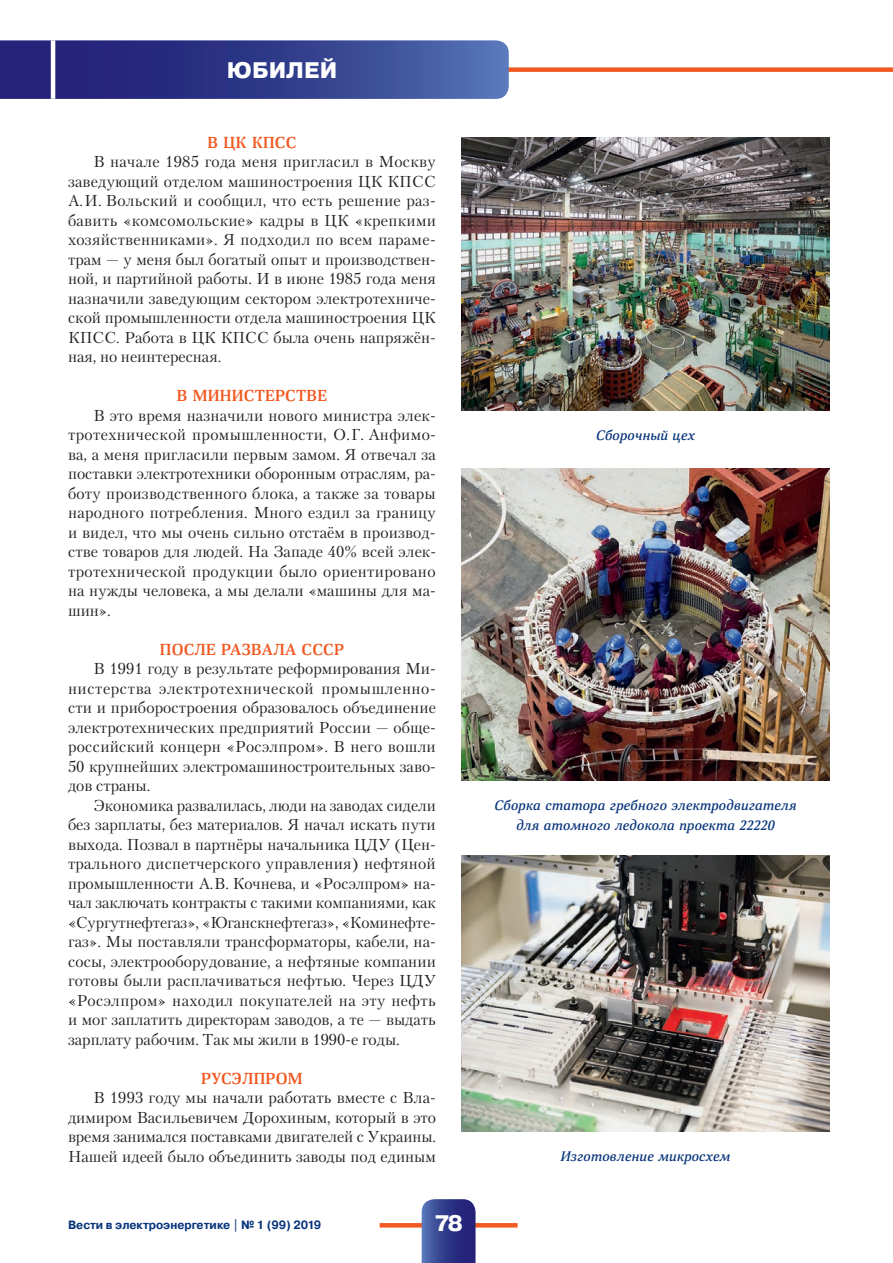
<style>
.page{position:relative;width:893px;height:1263px;background:#fff}
.page>*{position:absolute;margin:0;border:0;box-sizing:border-box;transform-origin:0 0}
.t1{font:800 22.5px "Pragmatica";letter-spacing:.01em;color:#fff}
.t2{font:15.75px/19.5px "Petersburg C";color:#231f20;text-align:justify}
.t3{font:700 15.75px "Deca Serif New";letter-spacing:.015em;color:#f15921}
.t4{font:italic 500 13.5px/19.5px "Deca Serif New";letter-spacing:.005em;color:#08357c;text-align:center}
.t5{font:700 12px "Pragmatica";color:#08357c;scale:.95 1}
</style>
<div class="page">
<svg style="left:380px;top:1223px;width:138px;height:4px"></svg>
<svg style="left:422px;top:1199px;width:54px;height:64px;background:#39438f"></svg>
<div style="left:461px;top:67px;width:432px;height:5px;background:#f15921"></div>
<svg style="left:0;top:40px;width:509px;height:59px;background:#36408e"></svg>
<hr style="left:51px;top:40px;width:4px;height:59px;background:#fff">
<img style="left:461px;top:137px;width:368px;height:273px">
<img style="left:461px;top:855px;width:368px;height:277px">
<img style="left:461px;top:469px;width:368px;height:312px">
<h1 class="t1" style="left:227px;top:55px;width:112px">Юбилей</h1>
<p class="t3" style="left:208px;top:133px;width:90px">В ЦК КПСС</p>
<p class="t2" style="left:68px;top:152px;width:369px;text-indent:26px">В начале 1985 года меня пригласил в Москву заведующий отделом машиностроения ЦК КПСС А.И. Вольский и сообщил, что есть решение раз&shy;бавить «комсомольские» кадры в ЦК «крепкими хозяйственниками». Я подходил по всем параме&shy;трам — у меня был богатый опыт и производствен&shy;ной, и партийной работы. И в июне 1985 года меня назначили заведующим сектором электротехниче&shy;ской промышленности отдела машиностроения ЦК КПСС. Работа в ЦК КПСС была очень напряжён&shy;ная, но неинтересная.</p>
<p class="t3" style="left:177px;top:386px;width:152px">В МИНИСТЕРСТВЕ</p>
<p class="t2" style="left:68px;top:405px;width:370px;text-indent:26px">В это время назначили нового министра элек&shy;тротехнической промышленности, О.Г. Анфимо&shy;ва, а меня пригласили первым замом. Я отвечал за поставки электротехники оборонным отраслям, ра&shy;боту производственного блока, а также за товары народного потребления. Много ездил за границу и видел, что мы очень сильно отстаём в производ&shy;стве товаров для людей. На Западе 40% всей элек&shy;тротехнической продукции было ориентировано на нужды человека, а мы делали «машины для ма&shy;шин».</p>
<p class="t3" style="left:160px;top:640px;width:186px">ПОСЛЕ РАЗВАЛА СССР</p>
<p class="t2" style="left:68px;top:659px;width:369px;text-indent:25px">В 1991 году в результате реформирования Ми&shy;нистерства электротехнической промышленно&shy;сти и приборостроения образовалось объединение электротехнических предприятий России — обще&shy;российский концерн «Росэлпром». В него вошли 50 крупнейших электромашиностроительных заво&shy;дов страны.</p>
<p class="t2" style="left:68px;top:795px;width:370px;text-indent:26px">Экономика развалилась, люди на заводах сидели без зарплаты, без материалов. Я начал искать пути выхода. Позвал в партнёры начальника ЦДУ (Цен&shy;трального диспетчерского управления) нефтяной промышленности А.В. Кочнева, и «Росэлпром» на&shy;чал заключать контракты с такими компаниями, как «Сургутнефтегаз», «Юганскнефтегаз», «Коминефте&shy;газ». Мы поставляли трансформаторы, кабели, на&shy;сосы, электрооборудование, а нефтяные компании готовы были расплачиваться нефтью. Через ЦДУ «Росэлпром» находил покупателей на эту нефть и мог заплатить директорам заводов, а те — выдать зарплату рабочим. Так мы жили в 1990‑е годы.</p>
<p class="t3" style="left:201px;top:1069px;width:103px">РУСЭЛПРОМ</p>
<p class="t2" style="left:68px;top:1088px;width:370px;text-indent:26px">В 1993 году мы начали работать вместе с Вла&shy;димиром Васильевичем Дорохиным, который в это время занимался поставками двигателей с Украины.<br>Нашей идеей было объединить заводы под единым</p>
<p class="t5" style="left:68px;top:1217px;width:268px">Вести в электроэнергетике | № 1 (99) 2019</p>
<h1 class="t1" style="left:434px;top:1209px;width:30px">78</h1>
<p class="t4" style="left:596px;top:426px;width:101px">Сборочный цех</p>
<p class="t4" style="left:494px;top:796px;width:304px">Сборка статора гребного электродвигателя для атомного ледокола проекта 22220</p>
<p class="t4" style="left:560px;top:1147px;width:171px">Изготовление микросхем</p>
</div>
